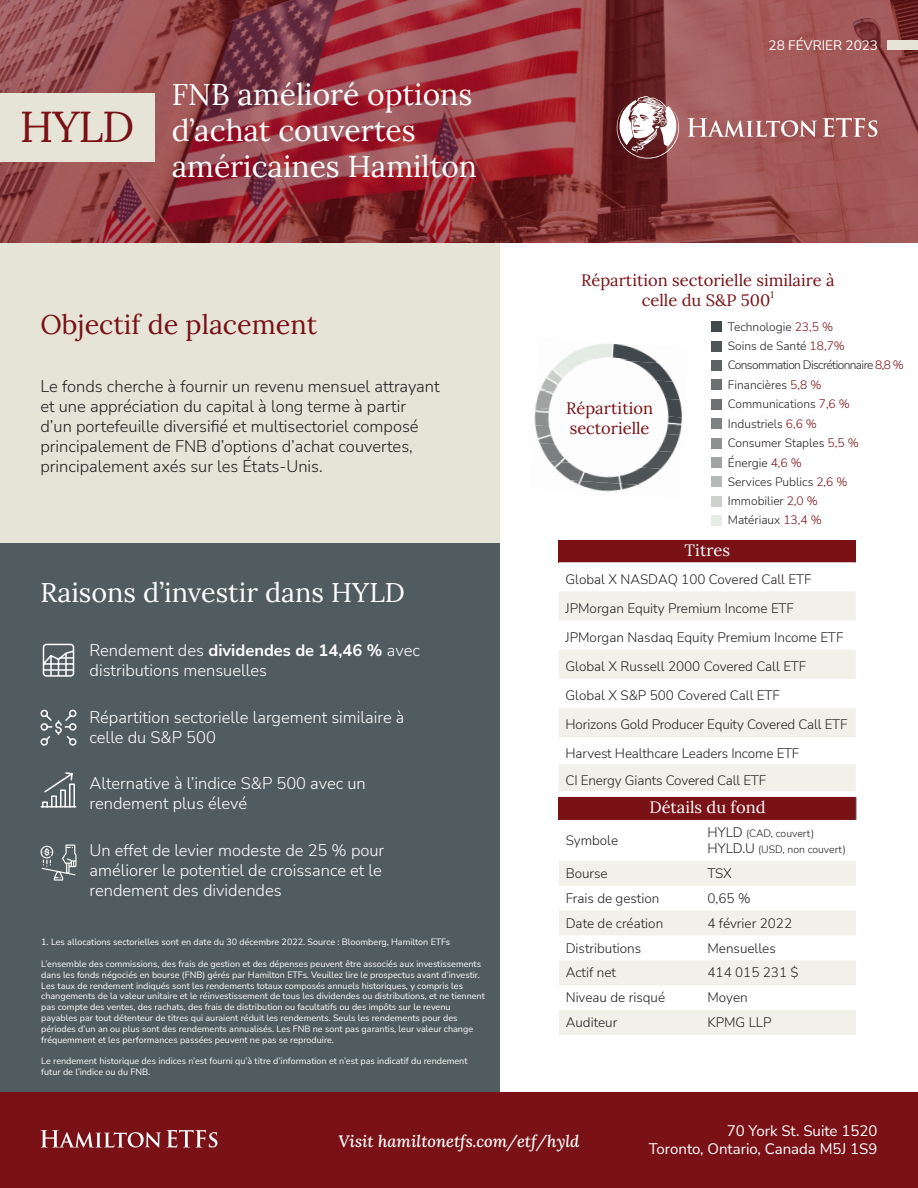
<style>
.page{position:relative;width:918px;height:1188px;background:#fff}
.page>*{position:absolute;margin:0;border:0;box-sizing:border-box;transform-origin:0 0}
.t1{font:43.35px "Lora";color:#791116}
.t2{font:30px/36px "Lora";color:#fff}
.t3{font:27px "Lora";color:#fff}
.t4{font:27px "Lora";color:#791116}
.t5{font:300 16.5px/19.8px "Nunito Sans";color:#fff}
.t6{font:300 16.5px/19.8px "Nunito Sans";color:#231f20}
.t7{font:16.5px/19.8px "Lora";color:#791116;text-align:center}
.t8{font:italic 500 16.5px "Lora";color:#fff}
.t9{font:16.5px "Lora";color:#fff}
.t10{font:15px "Nunito Sans";color:#fff}
.t11{font:300 13.5px "Nunito Sans";color:#231f20}
.t12{font:13.5px "Nunito Sans";color:#fff}
.t13{font:300 12px "Nunito Sans";color:#231f20}
.t14{font:300 12px "Nunito Sans";letter-spacing:-.05em;color:#231f20}
.t15{font:300 10.5px "Nunito Sans";color:#231f20}
.t16{font:9.6px "Lora";color:#791116}
.t17{font:9px/10.8px "Nunito Sans";color:#fff}
.s1{font-weight:700}
.s2{color:#791116}
.s3{font-size:13.5px}
</style>
<div class="page">
<div style="left:0;top:227px;width:500px;height:367px;background:#e6e3d7"></div>
<svg style="left:0;top:0;width:918px;height:243px;background:#944247"></svg>
<div style="left:0;top:1092px;width:918px;height:96px;background:#791116"></div>
<svg style="left:41px;top:1130px;width:176px;height:18px"></svg>
<div style="left:0;top:543px;width:500px;height:549px;background:#515c60"></div>
<div style="left:0;top:93px;width:154px;height:69px;background:#e6e3d7"></div>
<div style="left:887px;top:40px;width:31px;height:10px;background:#e6e3d7"></div>
<svg style="left:687px;top:118px;width:130px;height:19px"></svg>
<svg style="left:823px;top:118px;width:54px;height:19px"></svg>
<svg style="left:617px;top:96px;width:62px;height:63px"></svg>
<div style="left:559px;top:540px;width:297px;height:22px;background:#791116"></div>
<svg style="left:559px;top:562px;width:297px;height:1px"></svg>
<svg style="left:559px;top:591px;width:297px;height:88px"></svg>
<svg style="left:559px;top:708px;width:297px;height:83px"></svg>
<div style="left:559px;top:797px;width:297px;height:23px;background:#791116"></div>
<svg style="left:559px;top:861px;width:297px;height:124px"></svg>
<div style="left:559px;top:1010px;width:297px;height:25px;background:#f1f1e9"></div>
<svg style="left:856px;top:798px;width:1px;height:22px"></svg>
<svg style="left:40px;top:709px;width:37px;height:37px"></svg>
<svg style="left:40px;top:772px;width:37px;height:36px"></svg>
<svg style="left:42px;top:643px;width:33px;height:34px"></svg>
<hr style="left:44px;top:669px;width:30px;height:2px;background:#fff">
<svg style="left:40px;top:845px;width:37px;height:36px"></svg>
<img style="left:570px;top:343px;width:77px;height:12px">
<img style="left:550px;top:355px;width:117px;height:18px">
<img style="left:540px;top:373px;width:137px;height:17px">
<img style="left:535px;top:390px;width:147px;height:18px">
<img style="left:534px;top:408px;width:149px;height:17px">
<img style="left:535px;top:425px;width:147px;height:18px">
<img style="left:539px;top:443px;width:138px;height:17px">
<img style="left:548px;top:460px;width:121px;height:18px">
<img style="left:567px;top:478px;width:83px;height:14px">
<div style="left:712px;top:341px;width:10px;height:11px;background:#505657"></div>
<div style="left:712px;top:360px;width:10px;height:11px;background:#5c6363"></div>
<div style="left:712px;top:380px;width:10px;height:10px;background:#6c7070"></div>
<div style="left:712px;top:399px;width:10px;height:11px;background:#6c7070"></div>
<div style="left:712px;top:438px;width:10px;height:10px;background:#8e9291"></div>
<div style="left:712px;top:496px;width:10px;height:10px;background:#ccd1cd"></div>
<div style="left:712px;top:457px;width:10px;height:11px;background:#a1a4a2"></div>
<div style="left:712px;top:515px;width:10px;height:11px;background:#e6ece6"></div>
<div style="left:712px;top:476px;width:10px;height:11px;background:#b5b9b7"></div>
<div style="left:712px;top:322px;width:10px;height:10px;background:#40494c"></div>
<div style="left:712px;top:418px;width:10px;height:11px;background:#7d8181"></div>
<h1 class="t1" style="left:20px;top:94px;width:116px">HYLD</h1>
<p class="t2" style="left:172px;top:75px;width:307px">FNB amélioré options d’achat couvertes américaines Hamilton</p>
<p class="t4" style="left:40px;top:304px;width:278px">Objectif de placement</p>
<p class="t6" style="left:40px;top:376px;width:401px">Le fonds cherche à fournir un revenu mensuel attrayant et une appréciation du capital à long terme à partir d’un portefeuille diversifié et multisectoriel composé principalement de FNB d’options d’achat couvertes, principalement axés sur les États-Unis.</p>
<p class="t3" style="left:40px;top:572px;width:366px">Raisons d’investir dans HYLD</p>
<p class="t5" style="left:90px;top:640px;width:332px">Rendement des <span class="s1">dividendes de 14,46 %</span> avec distributions mensuelles</p>
<p class="t5" style="left:90px;top:706px;width:316px">Répartition sectorielle largement similaire à celle du S&amp;P 500</p>
<p class="t5" style="left:90px;top:773px;width:278px">Alternative à l’indice S&amp;P 500 avec un rendement plus élevé</p>
<p class="t5" style="left:90px;top:840px;width:296px">Un effet de levier modeste de 25 % pour améliorer le potentiel de croissance et le rendement des dividendes</p>
<p class="t17" style="left:41px;top:937px;width:411px">1. Les allocations sectorielles sont en date du 30 décembre 2022. Source : Bloomberg, Hamilton ETFs</p>
<p class="t17" style="left:41px;top:958px;width:445px">L’ensemble des commissions, des frais de gestion et des dépenses peuvent être associés aux investissements dans les fonds négociés en bourse (FNB) gérés par Hamilton ETFs. Veuillez lire le prospectus avant d’investir.<br>Les taux de rendement indiqués sont les rendements totaux composés annuels historiques, y compris les changements de la valeur unitaire et le réinvestissement de tous les dividendes ou distributions, et ne tiennent pas compte des ventes, des rachats, des frais de distribution ou facultatifs ou des impôts sur le revenu payables par tout détenteur de titres qui auraient réduit les rendements. Seuls les rendements pour des périodes d’un an ou plus sont des rendements annualisés. Les FNB ne sont pas garantis, leur valeur change fréquemment et les performances passées peuvent ne pas se reproduire.</p>
<p class="t17" style="left:41px;top:1055px;width:428px">Le rendement historique des indices n’est fourni qu’à titre d’information et n’est pas indicatif du rendement futur de l’indice ou du FNB.</p>
<p class="t12" style="left:769px;top:36px;width:111px">28 FÉVRIER 2023</p>
<p class="t7" style="left:581px;top:269px;width:255px">Répartition sectorielle similaire à celle du S&amp;P 500</p>
<p class="t16" style="left:770px;top:287px;width:5px">1</p>
<p class="t7" style="left:566px;top:397px;width:88px;text-align:left">Répartition sectorielle</p>
<p class="t13" style="left:728px;top:319px;width:107px">Technologie <span class="s2">23,5 %</span></p>
<p class="t13" style="left:728px;top:338px;width:119px">Soins de Santé <span class="s2">18,7%</span></p>
<p class="t14" style="left:728px;top:357px;width:178px">Consommation Discrétionnaire <span class="s2">8,8 %</span></p>
<p class="t13" style="left:728px;top:377px;width:95px">Financières <span class="s2">5,8 %</span></p>
<p class="t13" style="left:728px;top:396px;width:124px">Communications <span class="s2">7,6 %</span></p>
<p class="t13" style="left:728px;top:435px;width:132px">Consumer Staples <span class="s2">5,5 %</span></p>
<p class="t13" style="left:728px;top:415px;width:91px">Industriels <span class="s2">6,6 %</span></p>
<p class="t13" style="left:728px;top:454px;width:76px">Énergie <span class="s2">4,6 %</span></p>
<p class="t13" style="left:728px;top:473px;width:121px">Services Publics <span class="s2">2,6 %</span></p>
<p class="t13" style="left:728px;top:492px;width:92px">Immobilier <span class="s2">2,0 %</span></p>
<p class="t13" style="left:728px;top:512px;width:95px">Matériaux <span class="s2">13,4 %</span></p>
<p class="t9" style="left:685px;top:537px;width:47px">Titres</p>
<p class="t11" style="left:566px;top:570px;width:247px">Global X NASDAQ 100 Covered Call ETF</p>
<p class="t11" style="left:566px;top:599px;width:230px">JPMorgan Equity Premium Income ETF</p>
<p class="t11" style="left:566px;top:628px;width:279px">JPMorgan Nasdaq Equity Premium Income ETF</p>
<p class="t11" style="left:566px;top:657px;width:242px">Global X Russell 2000 Covered Call ETF</p>
<p class="t11" style="left:566px;top:686px;width:216px">Global X S&amp;P 500 Covered Call ETF</p>
<p class="t11" style="left:566px;top:715px;width:283px">Horizons Gold Producer Equity Covered Call ETF</p>
<p class="t11" style="left:566px;top:744px;width:235px">Harvest Healthcare Leaders Income ETF</p>
<p class="t11" style="left:566px;top:771px;width:202px">CI Energy Giants Covered Call ETF</p>
<p class="t9" style="left:649px;top:795px;width:118px">Détails du fond</p>
<p class="t11" style="left:566px;top:831px;width:54px">Symbole</p>
<p class="t15" style="left:707px;top:826px;width:108px"><span class="s3">HYLD</span> (CAD, couvert)</p>
<p class="t15" style="left:707px;top:842px;width:140px"><span class="s3">HYLD.U</span> (USD, non couvert)</p>
<p class="t11" style="left:566px;top:864px;width:44px">Bourse</p>
<p class="t11" style="left:707px;top:864px;width:26px">TSX</p>
<p class="t11" style="left:566px;top:889px;width:95px">Frais de gestion</p>
<p class="t11" style="left:707px;top:889px;width:45px">0,65 %</p>
<p class="t11" style="left:566px;top:914px;width:99px">Date de création</p>
<p class="t11" style="left:707px;top:914px;width:86px">4 février 2022</p>
<p class="t11" style="left:566px;top:939px;width:77px">Distributions</p>
<p class="t11" style="left:707px;top:939px;width:70px">Mensuelles</p>
<p class="t11" style="left:566px;top:963px;width:52px">Actif net</p>
<p class="t11" style="left:707px;top:963px;width:93px">414 015 231 $</p>
<p class="t11" style="left:566px;top:988px;width:101px">Niveau de risqué</p>
<p class="t11" style="left:707px;top:988px;width:42px">Moyen</p>
<p class="t11" style="left:566px;top:1013px;width:53px">Auditeur</p>
<p class="t11" style="left:707px;top:1013px;width:66px">KPMG LLP</p>
<h3 class="t8" style="left:339px;top:1130px;width:242px">Visit hamiltonetfs.com/etf/hyld</h3>
<p class="t10" style="left:727px;top:1120px;width:152px">70 York St. Suite 1520</p>
<p class="t10" style="left:649px;top:1138px;width:230px">Toronto, Ontario, Canada M5J 1S9</p>
</div>
